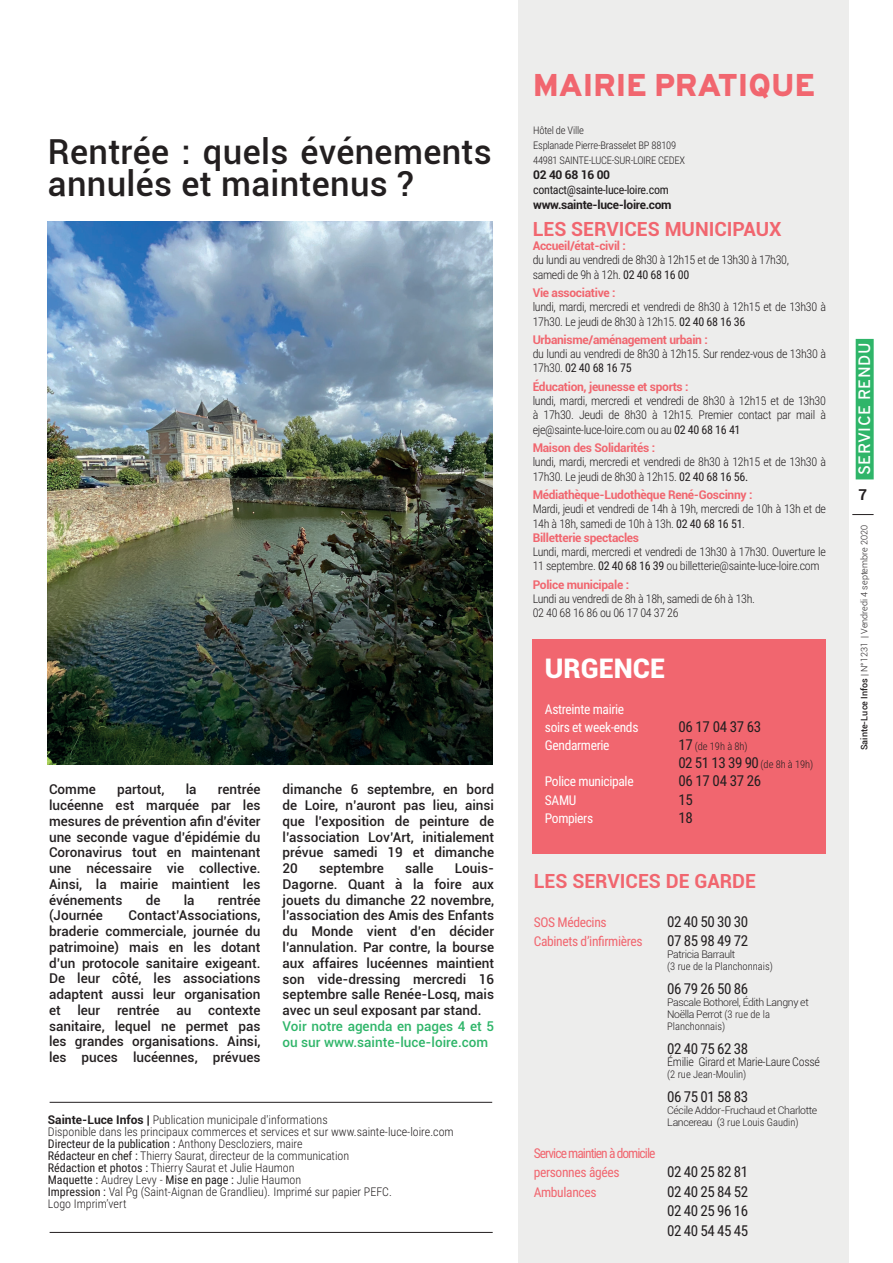
<style>
.page{position:relative;width:893px;height:1263px;background:#fff}
.page>*{position:absolute;margin:0;border:0;box-sizing:border-box;transform-origin:0 0}
.t1{font:500 34.5px/31.5px "Roboto";letter-spacing:.01em;color:#231f20}
.t2{font:800 31.5px "Overpass";letter-spacing:.015em;color:#f1666f}
.t3{font:900 27px "Roboto";color:#fff}
.t4{font:700 19.5px "Roboto";color:#f1666f}
.t5{font:600 16.5px "Overpass";letter-spacing:.03em;color:#fff}
.t6{font:15px/19.5px "Roboto Condensed";letter-spacing:-.035em;color:#231f20;text-align:justify}
.t7{font:700 15px "Roboto";color:#231f20}
.t8{font:500 13.5px/15.8px "Roboto";color:#231f20;text-align:justify}
.t9{font:13.5px/18px "Roboto Condensed";letter-spacing:-.025em;color:#fff}
.t10{font:500 13.5px/15.8px "Roboto";color:#2fb569}
.t11{font:13.5px "Roboto Condensed";letter-spacing:-.025em;color:#f1666f}
.t12{font:13.5px/19.5px "Roboto Condensed";letter-spacing:-.07em;color:#f1666f}
.t13{font:300 12px/14.2px "Roboto Condensed";letter-spacing:-.025em;color:#231f20}
.t14{font:300 12px/12px "Roboto Condensed";color:#231f20}
.t15{font:700 12px "Roboto";letter-spacing:-.025em;color:#f1666f}
.t16{font:700 12px "Roboto";letter-spacing:-.025em;color:#231f20}
.t17{font:12px "Roboto Condensed";letter-spacing:-.025em;color:#231f20}
.t18{font:300 10.5px/12px "Roboto";letter-spacing:-.035em;color:#231f20}
.t19{font:300 10.5px/15px "Roboto Condensed";letter-spacing:-.02em;color:#231f20}
.t20{font:300 10.5px "Roboto Condensed";color:#231f20}
.t21{font:300 9px "Roboto";color:#231f20}
.s1{font-family:"Roboto";font-weight:700}
.s2{font-weight:400}
.s3{font-weight:400;font-size:15px}
.s4{font-weight:300;font-size:10.5px}
.s5{font-family:"Roboto Condensed"}
.s6{font-family:"Roboto"}
.s7{font-weight:500}
</style>
<div class="page">
<svg style="left:852px;top:514px;width:22px;height:1px"></svg>
<div style="left:518px;top:0;width:330px;height:1263px;background:#ededec"></div>
<div style="left:533px;top:639px;width:293px;height:214px;background:#f1666f"></div>
<hr style="left:50px;top:1102px;width:442px;height:1px;background:#231f20">
<hr style="left:50px;top:1232px;width:443px;height:1px;background:#231f20">
<img style="left:48px;top:221px;width:445px;height:543px">
<div style="left:856px;top:339px;width:18px;height:140px;background:#2fb569"></div>
<h1 class="t1" style="left:48px;top:135px;width:445px">Rentrée : quels événements annulés et maintenus ?</h1>
<p class="t8" style="left:49px;top:781px;width:48px">Comme</p>
<p class="t8" style="left:117px;top:781px;width:49px">partout,</p>
<p class="t8" style="left:186px;top:781px;width:12px">la</p>
<p class="t8" style="left:49px;top:781px;width:213px;text-indent:169px">rentrée lucéenne est marquée par les mesures de prévention afin d’éviter une seconde vague d’épidémie du Coronavirus tout en maintenant une nécessaire vie collective.<br>Ainsi, la mairie maintient les événements</p>
<p class="t8" style="left:146px;top:891px;width:16px">de</p>
<p class="t8" style="left:184px;top:891px;width:12px">la</p>
<p class="t8" style="left:218px;top:891px;width:44px">rentrée</p>
<p class="t8" style="left:49px;top:907px;width:55px">(Journée</p>
<p class="t8" style="left:49px;top:907px;width:213px;text-indent:80px">Contact’Associations, braderie commerciale, journée du patrimoine) mais en les dotant d’un protocole sanitaire exigeant.<br>De leur côté, les associations adaptent aussi leur organisation et leur rentrée au contexte sanitaire, lequel ne permet pas les grandes organisations. Ainsi, les puces lucéennes, prévues</p>
<p class="t8" style="left:283px;top:781px;width:213px">dimanche 6 septembre, en bord de Loire, n’auront pas lieu, ainsi que l’exposition de peinture de l’association Lov’Art, initialement prévue samedi 19 et dimanche 20</p>
<p class="t8" style="left:283px;top:860px;width:213px;text-indent:172px">Louis-Dagorne. Quant à la foire aux jouets du dimanche 22 novembre, l’association des Amis des Enfants du Monde vient d’en décider l’annulation. Par contre, la bourse aux affaires lucéennes maintient son vide-dressing mercredi 16 septembre salle Renée-Losq, mais avec un seul exposant par stand.</p>
<p class="t10" style="left:283px;top:1017px;width:213px">Voir notre agenda en pages 4 et 5 ou sur www.sainte-luce-loire.com</p>
<p class="t8" style="left:319px;top:860px;width:66px">septembre</p>
<p class="t8" style="left:405px;top:860px;width:30px">salle</p>
<p class="t14" style="left:48px;top:1113px;width:407px"><span class="s1">Sainte-Luce Infos |</span> Publication municipale d'informations<br>Disponible dans les principaux commerces et services et sur www.sainte-luce-loire.com <span class="s2">Directeur de la publication :</span> Anthony Descloziers, maire<br><span class="s2">Rédacteur en chef :</span> Thierry Saurat, directeur de la communication<br><span class="s2">Rédaction et photos :</span> Thierry Saurat et Julie Haumon<br><span class="s2">Maquette :</span> Audrey Levy - <span class="s2">Mise en page :</span> Julie Haumon<br><span class="s2">Impression :</span> Val Pg (Saint-Aignan de Grandlieu). Imprimé sur papier PEFC.<br>Logo Imprim’vert</p>
<h2 class="t2" style="left:533px;top:65px;width:283px">MAIRIE PRATIQUE</h2>
<p class="t19" style="left:533px;top:123px;width:153px">Hôtel de Ville<br>Esplanade Pierre-Brasselet BP 88109<br>44981 SAINTE-LUCE-SUR-LOIRE CEDEX</p>
<p class="t16" style="left:533px;top:167px;width:78px">02 40 68 16 00</p>
<p class="t17" style="left:533px;top:182px;width:137px">contact@sainte-luce-loire.com</p>
<p class="t16" style="left:533px;top:197px;width:140px">www.sainte-luce-loire.com</p>
<h3 class="t4" style="left:533px;top:215px;width:250px">LES SERVICES MUNICIPAUX</h3>
<p class="t15" style="left:533px;top:237px;width:95px">Accueil/état-civil :</p>
<p class="t13" style="left:533px;top:252px;width:258px">du lundi au vendredi de 8h30 à 12h15 et de 13h30 à 17h30, samedi de 9h à 12h. <span class="s2">02 40 68 16 00</span></p>
<p class="t15" style="left:533px;top:284px;width:84px">Vie associative :</p>
<p class="t13" style="left:533px;top:299px;width:295px">lundi, mardi, mercredi et vendredi de 8h30 à 12h15 et de 13h30 à<br>17h30. Le jeudi de 8h30 à 12h15. <span class="s2">02 40 68 16 36</span></p>
<p class="t15" style="left:533px;top:331px;width:177px">Urbanisme/aménagement urbain :</p>
<p class="t13" style="left:533px;top:346px;width:295px">du lundi au vendredi de 8h30 à 12h15. Sur rendez-vous de 13h30 à<br>17h30. <span class="s2">02 40 68 16 75</span></p>
<p class="t15" style="left:533px;top:378px;width:157px">Éducation, jeunesse et sports :</p>
<p class="t13" style="left:533px;top:393px;width:295px;text-align:justify">lundi, mardi, mercredi et vendredi de 8h30 à 12h15 et de 13h30 à 17h30. Jeudi de 8h30 à 12h15. Premier contact par mail à eje@sainte-luce-loire.com ou au <span class="s2">02 40 68 16 41</span></p>
<p class="t15" style="left:533px;top:439px;width:124px">Maison des Solidarités :</p>
<p class="t13" style="left:533px;top:455px;width:295px">lundi, mardi, mercredi et vendredi de 8h30 à 12h15 et de 13h30 à<br>17h30. Le jeudi de 8h30 à 12h15. <span class="s2">02 40 68 16 56.</span></p>
<p class="t15" style="left:533px;top:486px;width:221px">Médiathèque-Ludothèque René-Goscinny :</p>
<p class="t13" style="left:533px;top:502px;width:295px">Mardi, jeudi et vendredi de 14h à 19h, mercredi de 10h à 13h et de<br>14h à 18h, samedi de 10h à 13h. <span class="s2">02 40 68 16 51</span>.</p>
<p class="t15" style="left:533px;top:529px;width:108px">Billetterie spectacles</p>
<p class="t13" style="left:533px;top:544px;width:295px">Lundi, mardi, mercredi et vendredi de 13h30 à 17h30. Ouverture le<br>11 septembre. <span class="s2">02 40 68 16 39</span> ou billetterie@sainte-luce-loire.com</p>
<p class="t15" style="left:533px;top:576px;width:98px">Police municipale :</p>
<p class="t13" style="left:533px;top:591px;width:224px">Lundi au vendredi de 8h à 18h, samedi de 6h à 13h.<br>02 40 68 16 86 ou 06 17 04 37 26</p>
<h3 class="t3" style="left:545px;top:650px;width:122px">URGENCE</h3>
<p class="t9" style="left:545px;top:700px;width:95px">Astreinte mairie soirs et week-ends</p>
<p class="t6" style="left:678px;top:717px;width:84px">06 17 04 37 63</p>
<p class="t9" style="left:545px;top:736px;width:66px">Gendarmerie</p>
<p class="t19" style="left:678px;top:739px;width:71px"><span class="s3">17</span> (de 19h à 8h)</p>
<p class="t6" style="left:678px;top:753px;width:136px">02 51 13 39 90 <span class="s4">(de 8h à 19h)</span></p>
<p class="t9" style="left:545px;top:772px;width:90px">Police municipale</p>
<p class="t6" style="left:678px;top:771px;width:84px">06 17 04 37 26</p>
<p class="t9" style="left:545px;top:790px;width:33px">SAMU</p>
<p class="t6" style="left:678px;top:789px;width:16px">15</p>
<p class="t9" style="left:545px;top:808px;width:50px">Pompiers</p>
<p class="t6" style="left:678px;top:807px;width:16px">18</p>
<h3 class="t4" style="left:534px;top:867px;width:224px">LES SERVICES DE GARDE</h3>
<p class="t11" style="left:534px;top:912px;width:75px">SOS Médecins</p>
<p class="t6" style="left:667px;top:911px;width:83px">02 40 50 30 30</p>
<p class="t11" style="left:534px;top:932px;width:110px">Cabinets d’infirmières</p>
<p class="t6" style="left:667px;top:930px;width:83px">07 85 98 49 72</p>
<p class="t18" style="left:667px;top:948px;width:70px">Patricia Barrault</p>
<p class="t20" style="left:667px;top:959px;width:107px">(3 rue de la Planchonnais)</p>
<p class="t6" style="left:667px;top:978px;width:82px">06 79 26 50 86</p>
<p class="t18" style="left:667px;top:996px;width:143px">Pascale Bothorel, Édith Langny et<br>Noëlla Perrot <span class="s5">(3 rue de la</span></p>
<p class="t20" style="left:667px;top:1019px;width:59px">Planchonnais)</p>
<p class="t6" style="left:667px;top:1038px;width:82px">02 40 75 62 38</p>
<p class="t13" style="left:667px;top:1054px;width:154px">Émilie Girard et Marie-Laure Cossé</p>
<p class="t20" style="left:667px;top:1067px;width:81px">(2 rue Jean-Moulin)</p>
<p class="t6" style="left:667px;top:1086px;width:82px">06 75 01 58 83</p>
<p class="t18" style="left:667px;top:1104px;width:151px">Cécile Addor-Fruchaud et Charlotte</p>
<p class="t20" style="left:667px;top:1115px;width:133px"><span class="s6">Lancereau (</span>3 rue Louis Gaudin)</p>
<p class="t12" style="left:534px;top:1143px;width:123px">Service maintien à domicile personnes âgées</p>
<p class="t6" style="left:667px;top:1161px;width:83px">02 40 25 82 81</p>
<p class="t11" style="left:534px;top:1182px;width:64px">Ambulances</p>
<p class="t6" style="left:667px;top:1181px;width:83px">02 40 25 84 52<br>02 40 25 96 16<br>02 40 54 45 45</p>
<p class="t5" style="left:854px;top:475px;width:134px;rotate:-90deg">SERVICE RENDU</p>
<p class="t7" style="left:859px;top:484px;width:10px">7</p>
<p class="t21" style="left:858px;top:750px;width:226px;rotate:-90deg"><span class="s7">Sainte-Luce Infos</span> | N°1231 | Vendredi 4 septembre 2020</p>
</div>
